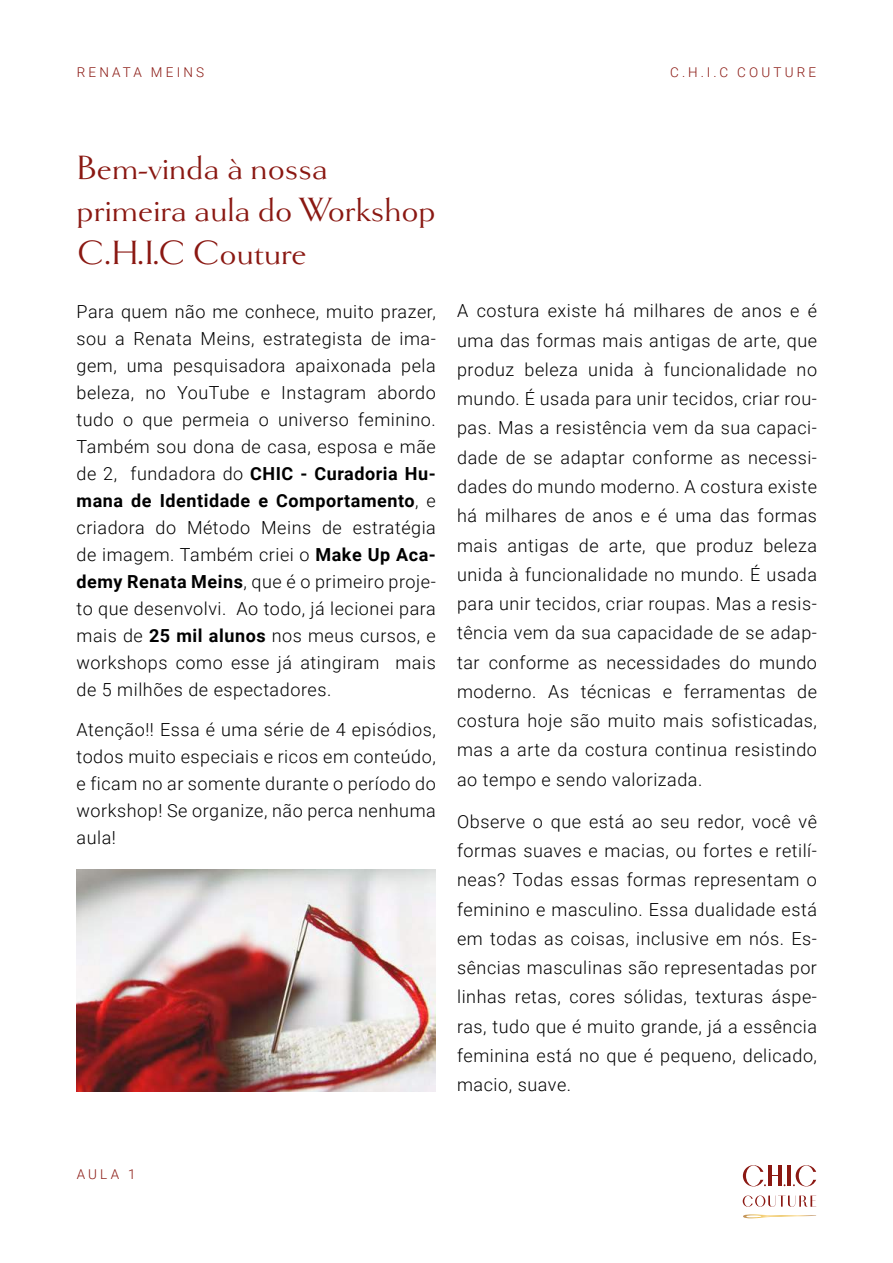
<style>
.page{position:relative;width:893px;height:1263px;background:#fff}
.page>*{position:absolute;margin:0;border:0;box-sizing:border-box;transform-origin:0 0}
.t1{font:35.4px/42.5px "Goldenbook";color:#8a1812}
.t2{font:300 18px/29.2px "Roboto";letter-spacing:.03em;color:#000;text-align:justify}
.t3{font:300 13.5px "Roboto";letter-spacing:.235em;color:#8a1812}
.s1{font-weight:700}
</style>
<div class="page">
<hr style="left:768px;top:1165px;width:4px;height:21px;background:#8b1812">
<hr style="left:778px;top:1165px;width:3px;height:21px;background:#8b1812">
<hr style="left:787px;top:1165px;width:4px;height:21px;background:#8b1812">
<svg style="left:793px;top:1165px;width:23px;height:21px"></svg>
<svg style="left:743px;top:1165px;width:23px;height:21px"></svg>
<svg style="left:743px;top:1195px;width:73px;height:12px"></svg>
<svg style="left:743px;top:1214px;width:73px;height:4px"></svg>
<img style="left:77px;top:869px;width:359px;height:222px">
<p class="t3" style="left:77px;top:62px;width:129px">RENATA MEINS</p>
<p class="t3" style="left:670px;top:62px;width:147px">C.H.I.C COUTURE</p>
<h1 class="t1" style="left:77px;top:147px;width:361px">Bem-vinda à nossa primeira aula do Workshop<br>C.H.I.C Couture</h1>
<p class="t2" style="left:77px;top:297px;width:361px;line-height:27px">Para quem não me conhece, muito prazer, sou a Renata Meins, estrategista de ima&shy;gem, uma pesquisadora apaixonada pela beleza, no YouTube e Instagram abordo tudo o que permeia o universo feminino.<br>Também sou dona de casa, esposa e mãe de 2, fundadora do <span class="s1">CHIC - Curadoria Hu&shy;mana de Identidade e Comportamento</span>, e criadora do Método Meins de estratégia de imagem. Também criei o <span class="s1">Make Up Aca&shy;demy Renata Meins</span>, que é o primeiro proje&shy;to que desenvolvi. Ao todo, já lecionei para mais de <span class="s1">25 mil alunos</span> nos meus cursos, e workshops como esse já atingiram mais de 5 milhões de espectadores.</p>
<p class="t2" style="left:77px;top:715px;width:361px;line-height:27px">Atenção!! Essa é uma série de 4 episódios, todos muito especiais e ricos em conteúdo, e ficam no ar somente durante o período do workshop! Se organize, não perca nenhuma aula!</p>
<p class="t2" style="left:457px;top:296px;width:361px">A costura existe há milhares de anos e é uma das formas mais antigas de arte, que produz beleza unida à funcionalidade no mundo. É usada para unir tecidos, criar rou&shy;pas. Mas a resistência vem da sua capaci&shy;dade de se adaptar conforme as necessi&shy;dades do mundo moderno. A costura existe há milhares de anos e é uma das formas mais antigas de arte, que produz beleza unida à funcionalidade no mundo. É usada para unir tecidos, criar roupas. Mas a resis&shy;tência vem da sua capacidade de se adap&shy;tar conforme as necessidades do mundo moderno. As técnicas e ferramentas de costura hoje são muito mais sofisticadas, mas a arte da costura continua resistindo ao tempo e sendo valorizada.</p>
<p class="t2" style="left:457px;top:806px;width:361px">Observe o que está ao seu redor, você vê formas suaves e macias, ou fortes e retilí&shy;neas? Todas essas formas representam o feminino e masculino. Essa dualidade está em todas as coisas, inclusive em nós. Es&shy;sências masculinas são representadas por linhas retas, cores sólidas, texturas áspe&shy;ras, tudo que é muito grande, já a essência feminina está no que é pequeno, delicado, macio, suave.</p>
<p class="t3" style="left:77px;top:1165px;width:60px">AULA 1</p>
</div>
